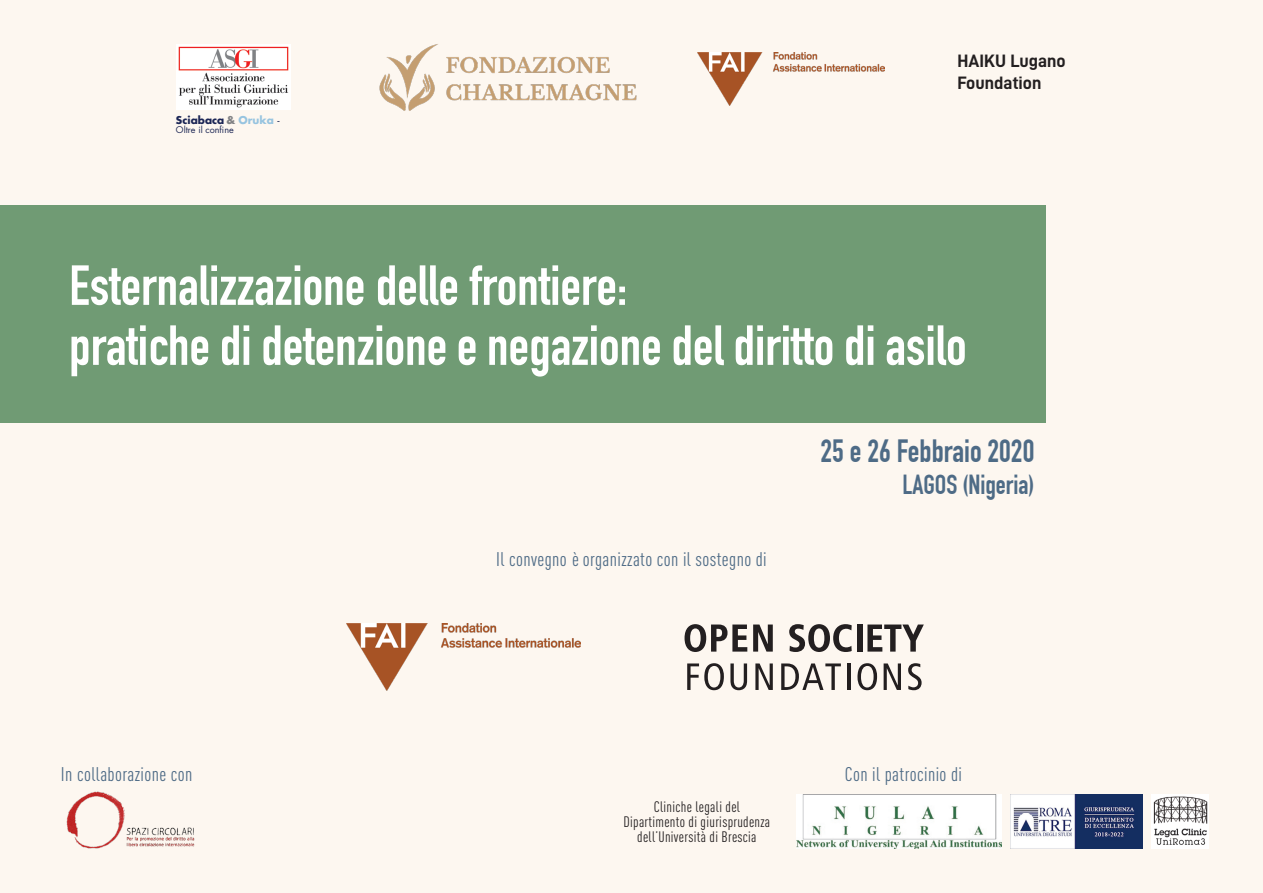
<style>
.page{position:relative;width:1263px;height:893px;background:#fdf7f0}
.page>*{position:absolute;margin:0;border:0;box-sizing:border-box;transform-origin:0 0}
.t1{font:700 55.5px "DIN Condensed";color:#fff}
.t2{font:700 31.5px "DIN Condensed";color:#4e6b86}
.t3{font:700 27px "DIN Condensed";color:#4e6b86}
.t4{font:19.5px "DIN Cond";letter-spacing:.02em;color:#4e6b86}
.t5{font:18px/21.6px "D DIN Bold";color:#231f20}
.t6{font:15px/15px "DIN Cond";letter-spacing:.02em;color:#231f20;text-align:center}
.t7{font:700 10.5px "Futura Std";color:#1c2656}
.t8{font:9px "Futura Std";color:#1d2755}
.s1{color:#818285}
.s2{color:#97c4e0}
.s3{font-weight:400;color:#1d2755}
</style>
<div class="page">
<div style="left:0;top:205px;width:1045px;height:217px;background:#709b74"></div>
<img style="left:176px;top:44px;width:114px;height:66px">
<img style="left:379px;top:44px;width:258px;height:67px">
<img style="left:697px;top:53px;width:187px;height:53px">
<img style="left:66px;top:791px;width:129px;height:58px">
<img style="left:1010px;top:794px;width:132px;height:55px">
<img style="left:1151px;top:795px;width:58px;height:53px">
<img style="left:346px;top:624px;width:234px;height:67px">
<svg style="left:684px;top:624px;width:63px;height:28px"></svg>
<svg style="left:753px;top:624px;width:20px;height:28px"></svg>
<svg style="left:789px;top:624px;width:63px;height:28px"></svg>
<div style="left:857px;top:624px;width:5px;height:28px;background:#231f20"></div>
<svg style="left:867px;top:624px;width:57px;height:28px"></svg>
<svg style="left:687px;top:663px;width:37px;height:27px"></svg>
<svg style="left:730px;top:663px;width:17px;height:27px"></svg>
<svg style="left:755px;top:663px;width:18px;height:27px"></svg>
<svg style="left:781px;top:663px;width:60px;height:27px"></svg>
<hr style="left:847px;top:663px;width:3px;height:27px;background:#231f20">
<svg style="left:857px;top:663px;width:20px;height:27px"></svg>
<svg style="left:884px;top:663px;width:17px;height:27px"></svg>
<svg style="left:908px;top:663px;width:13px;height:27px"></svg>
<img style="left:796px;top:794px;width:205px;height:55px">
<p class="t7" style="left:176px;top:113px;width:105px">Sciabaca <span class="s1">&amp;</span> <span class="s2">Oruka</span> <span class="s3">-</span></p>
<p class="t8" style="left:176px;top:124px;width:59px">Oltre il confine</p>
<p class="t5" style="left:957px;top:50px;width:110px">HAIKU Lugano<br>Foundation</p>
<p class="t1" style="left:69px;top:253px;width:560px">Esternalizzazione delle frontiere:</p>
<p class="t1" style="left:69px;top:313px;width:899px">pratiche di detenzione e negazione del diritto di asilo</p>
<p class="t4" style="left:496px;top:547px;width:272px">Il convegno è organizzato con il sostegno di</p>
<p class="t2" style="left:820px;top:432px;width:215px">25 e 26 Febbraio 2020</p>
<p class="t3" style="left:902px;top:469px;width:133px">LAGOS (Nigeria)</p>
<p class="t4" style="left:61px;top:762px;width:133px">In collaborazione con</p>
<p class="t4" style="left:845px;top:762px;width:119px">Con il patrocinio di</p>
<p class="t6" style="left:654px;top:799px;width:88px">Cliniche legali del</p>
<p class="t6" style="left:624px;top:814px;width:148px">Dipartimento di giurisprudenza dell’Università di Brescia</p>
</div>
